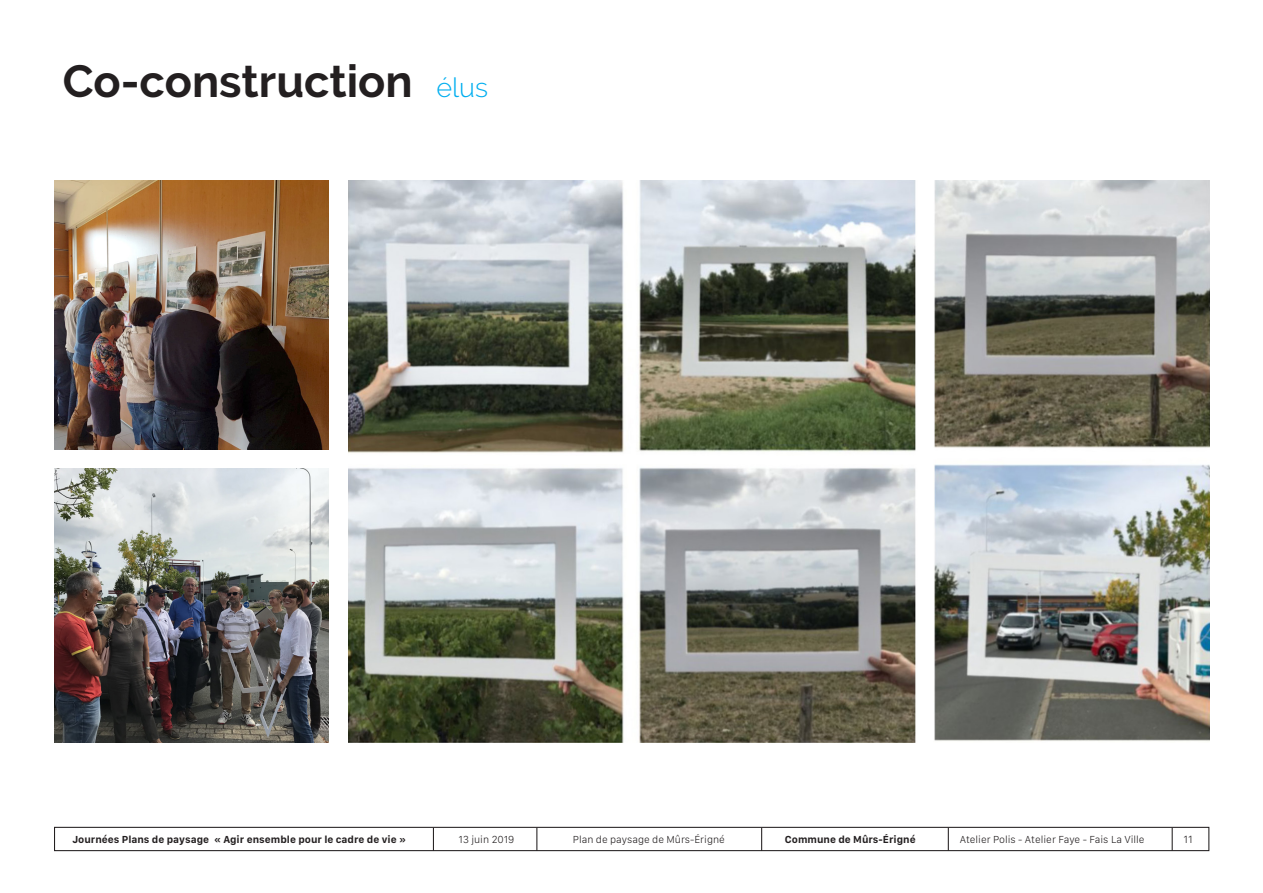
<style>
.page{position:relative;width:1263px;height:893px;background:#fff}
.page>*{position:absolute;margin:0;border:0;box-sizing:border-box;transform-origin:0 0}
.Titre_de_page{font:700 45px "Raleway";color:#231f20}
.Titre_de_page-2{font:300 27px "Raleway";color:#00aeef}
.t1{font:300 10.8px "San Francisco Text";color:#231f20}
.t2{font:700 10.65px "San Francisco Text";color:#231f20}
.t3{font:300 10.65px "San Francisco Text";color:#231f20}
</style>
<div class="page">
<svg style="left:948px;top:829px;width:1px;height:20px"></svg>
<svg style="left:1172px;top:829px;width:1px;height:20px"></svg>
<svg style="left:433px;top:829px;width:1px;height:20px"></svg>
<svg style="left:761px;top:829px;width:1px;height:20px"></svg>
<svg style="left:536px;top:829px;width:1px;height:20px"></svg>
<div style="left:54px;top:827px;width:1155px;height:24px;border:1px solid #231f20"></div>
<img style="left:54px;top:469px;width:274px;height:274px">
<img style="left:54px;top:181px;width:274px;height:269px">
<img style="left:349px;top:181px;width:860px;height:562px">
<p class="Titre_de_page" style="left:63px;top:55px;width:352px">Co-construction</p>
<p class="Titre_de_page-2" style="left:436px;top:71px;width:53px">élus</p>
<p class="t2" style="left:72px;top:833px;width:335px">Journées Plans de paysage « Agir ensemble pour le cadre de vie »</p>
<p class="t3" style="left:458px;top:833px;width:57px">13 juin 2019</p>
<p class="t3" style="left:573px;top:833px;width:154px">Plan de paysage de Mûrs-Érigné</p>
<p class="t2" style="left:785px;top:833px;width:132px">Commune de Mûrs-Érigné</p>
<p class="t3" style="left:960px;top:833px;width:186px">Atelier Polis - Atelier Faye - Fais La Ville</p>
<p class="t1" style="left:1183px;top:833px;width:11px">11</p>
</div>
